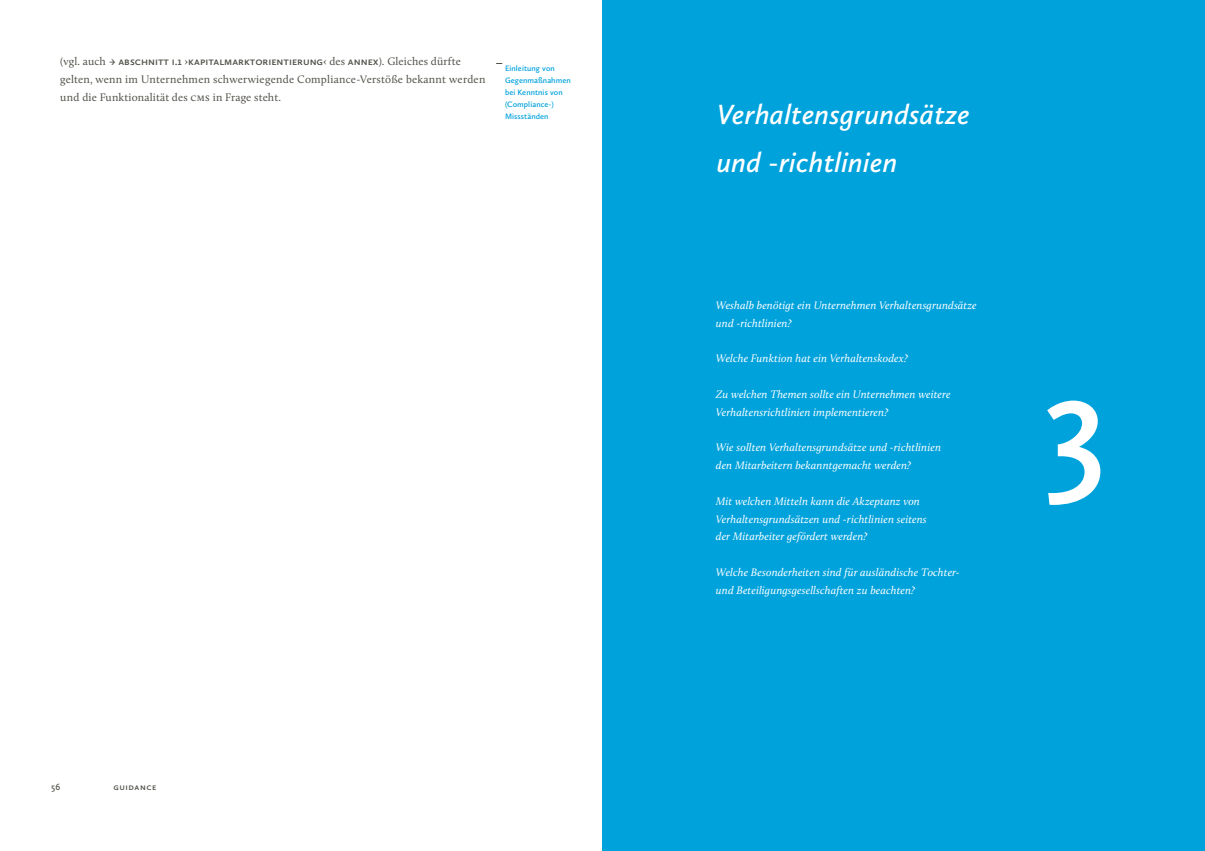
<style>
.page{position:relative;width:1205px;height:851px;background:#fff}
.page>*{position:absolute;margin:0;border:0;box-sizing:border-box;transform-origin:0 0}
.t1{font:600 153.75px "Calluna Sans";color:#fff}
.t2{font:italic 600 28.75px/47.5px "Calluna Sans";letter-spacing:.01em;color:#fff}
.t3{font:italic 11.25px/17.8px "Calluna";letter-spacing:.01em;color:#fff}
.t4{font:11.25px/17.8px "Calluna";letter-spacing:.02em;color:#525149}
.t5{font:600 11.25px "Calluna Sans";color:#525149}
.t6{font:600 9.38px "Calluna Sans";letter-spacing:.06em;color:#525149}
.t7{font:600 8.12px/11.9px "Calluna Sans";letter-spacing:.005em;color:#00a2dc}
.s1{font-family:"Calluna";font-weight:400}
</style>
<div class="page">
<div style="left:602px;top:0;width:603px;height:850px;background:#00a2dc"></div>
<p class="t5" style="left:60px;top:54px;width:402px"><span class="s1">(vgl. auch</span> → abschnitt i.1 <span class="s1">›</span>kapitalmarktorientierung<span class="s1">‹ des</span> annex<span class="s1">). Gleiches dürfte</span></p>
<p class="t4" style="left:60px;top:70px;width:427px">gelten, wenn im Unternehmen schwerwiegende Compliance-Verstöße bekannt werden und die Funktionalität des cms in Frage steht.</p>
<p class="t7" style="left:505px;top:62px;width:67px">Einleitung von<br>Gegenmaßnahmen bei Kenntnis von (Compliance-)<br>Missständen</p>
<p class="t6" style="left:52px;top:781px;width:10px">56</p>
<p class="t6" style="left:113px;top:781px;width:44px">guidance</p>
<h2 class="t2" style="left:717px;top:91px;width:255px">Verhaltensgrundsätze und -richtlinien</h2>
<p class="t3" style="left:716px;top:296px;width:262px">Weshalb benötigt ein Unternehmen Verhaltensgrundsätze und -richtlinien?</p>
<p class="t3" style="left:716px;top:349px;width:193px">Welche Funktion hat ein Verhaltenskodex?</p>
<p class="t3" style="left:716px;top:385px;width:236px">Zu welchen Themen sollte ein Unternehmen weitere<br>Verhaltensrichtlinien implementieren?</p>
<p class="t3" style="left:716px;top:438px;width:227px">Wie sollten Verhaltensgrundsätze und -richtlinien den Mitarbeitern bekanntgemacht werden?</p>
<p class="t3" style="left:716px;top:492px;width:212px">Mit welchen Mitteln kann die Akzeptanz von<br>Verhaltensgrundsätzen und -richtlinien seitens der Mitarbeiter gefördert werden?</p>
<p class="t3" style="left:716px;top:563px;width:246px">Welche Besonderheiten sind für ausländische Tochter&shy;und Beteiligungsgesellschaften zu beachten?</p>
<h1 class="t1" style="left:1044px;top:329px;width:64px">3</h1>
</div>
